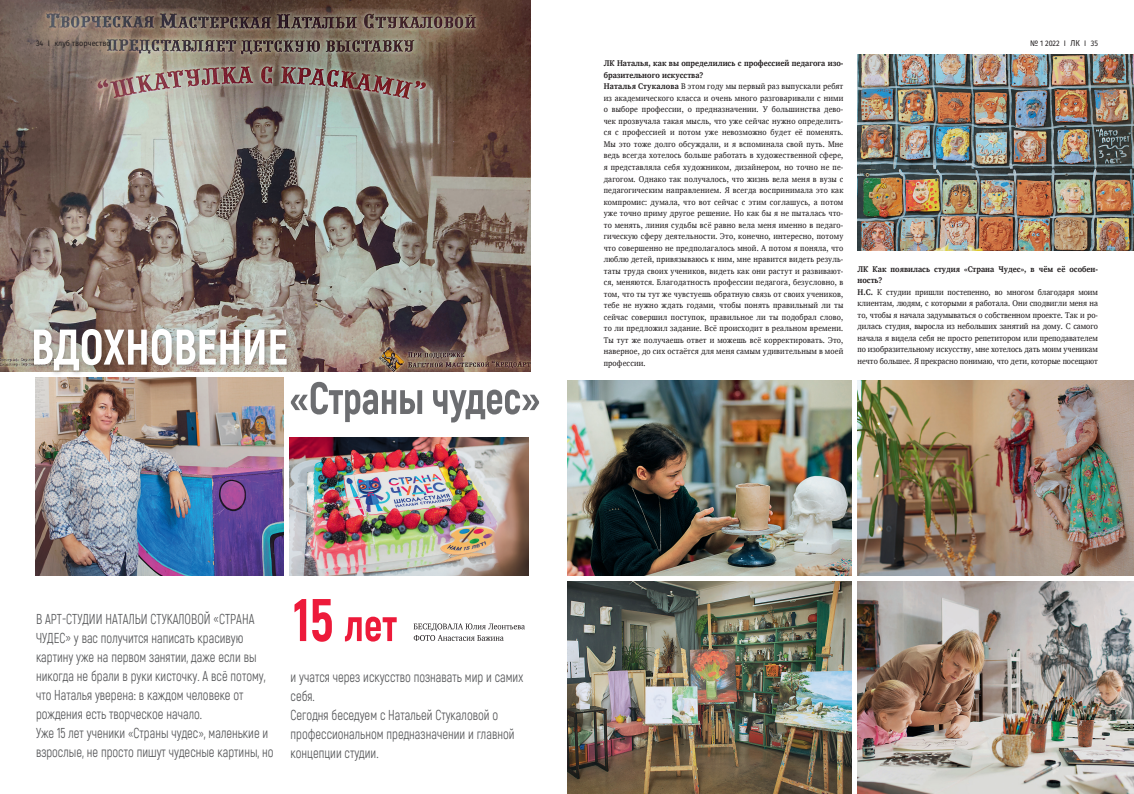
<style>
.page{position:relative;width:1134px;height:794px;background:#fff}
.page>*{position:absolute;margin:0;border:0;box-sizing:border-box;transform-origin:0 0}
.t1{font:14px/19px "Akrobat";color:#57585a;scale:.9 1}
.t2{font:8.5px/11.5px "Charis SIL";letter-spacing:.02em;color:#231f20;scale:.9 1}
.t3{font:8.5px/11.5px "Charis SIL";color:#231f20;scale:.9 1}
.t4{font:8px "Fira Sans";color:#231f20;scale:.9 1}
.s1{font-size:8.5px}
.s2{font-weight:700}
</style>
<div class="page">
<img style="left:0;top:0;width:531px;height:372px">
<img style="left:567px;top:582px;width:285px;height:212px">
<img style="left:857px;top:582px;width:277px;height:212px">
<img style="left:857px;top:54px;width:277px;height:196px">
<img style="left:857px;top:380px;width:277px;height:196px">
<svg style="left:291px;top:382px;width:248px;height:40px"></svg>
<svg style="left:414px;top:623px;width:111px;height:18px"></svg>
<img style="left:289px;top:437px;width:240px;height:138px">
<img style="left:36px;top:378px;width:247px;height:197px">
<img style="left:567px;top:380px;width:285px;height:196px">
<div style="left:29px;top:325px;width:264px;height:52px;background:#231f20;opacity:.35"></div>
<svg style="left:34px;top:329px;width:253px;height:41px"></svg>
<svg style="left:294px;top:599px;width:103px;height:43px"></svg>
<p class="t4" style="left:36px;top:37px;width:84px">34 I клуб творчество</p>
<p class="t4" style="left:1030px;top:37px;width:77px">№ 1 2022 I <span class="s1">ЛК</span> I 35</p>
<p class="t2" style="left:604px;top:58px;width:268px"><span class="s2">ЛК Наталья, как вы определились с профессией педагога изо&shy;бразительного искусства?<br>Наталья Стукалова</span> В этом году мы первый раз выпускали ребят из академического класса и очень много разговаривали с ними о выборе профессии, о предназначении. У большинства дево&shy;чек прозвучала такая мысль, что уже сейчас нужно определить&shy;ся с профессией и потом уже невозможно будет её поменять.<br>Мы это тоже долго обсуждали, и я вспоминала свой путь. Мне ведь всегда хотелось больше работать в художественной сфере, я представляла себя художником, дизайнером, но точно не пе&shy;дагогом. Однако так получалось, что жизнь вела меня в вузы с педагогическим направлением. Я всегда воспринимала это как компромис: думала, что вот сейчас с этим соглашусь, а потом уже точно приму другое решение. Но как бы я не пыталась что&shy;то менять, линия судьбы всё равно вела меня именно в педаго&shy;гическую сферу деятельности. Это, конечно, интересно, потому что совершенно не предполагалось мной. А потом я поняла, что люблю детей, привязываюсь к ним, мне нравится видеть резуль&shy;таты труда своих учеников, видеть как они растут и развивают&shy;ся, меняются. Благодатность профессии педагога, безусловно, в том, что ты тут же чувстуешь обратную связь от своих учеников, тебе не нужно ждать годами, чтобы понять правильный ли ты сейчас совершил поступок, правильное ли ты подобрал слово, то ли предложил задание. Всё происходит в реальном времени.<br>Ты тут же получаешь ответ и можешь всё корректировать. Это, наверное, до сих остаётся для меня самым удивительным в моей профессии.</p>
<p class="t3" style="left:857px;top:263px;width:269px"><span class="s2">ЛК Как появилась студия «Страна Чудес», в чём её особен&shy;ность?<br>Н.С.</span> К студии пришли постепенно, во многом благодаря моим клиентам, людям, с которыми я работала. Они сподвигли меня на то, чтобы я начала задумываться о собственном проекте. Так и ро&shy;дилась студия, выросла из небольших занятий на дому. С самого начала я видела себя не просто репетитором или преподавателем по изобразительному искусству, мне хотелось дать моим ученикам нечто большее. Я прекрасно понимаю, что дети, которые посещают</p>
<p class="t1" style="left:36px;top:610px;width:266px">В АРТ-СТУДИИ НАТАЛЬИ СТУКАЛОВОЙ «СТРАНА ЧУДЕС» у вас получится написать красивую картину уже на первом занятии, даже если вы никогда не брали в руки кисточку. А всё потому, что Наталья уверена: в каждом человеке от рождения есть творческое начало.<br>Уже 15 лет ученики «Страны чудес», маленькие и взрослые, не просто пишут чудесные картины, но</p>
<h1 class="t1" style="left:291px;top:667px;width:260px">и учатся через искусство познавать мир и самих себя.<br>Сегодня беседуем с Натальей Стукаловой о профессиональном предназначении и главной концепции студии.</h1>
</div>
